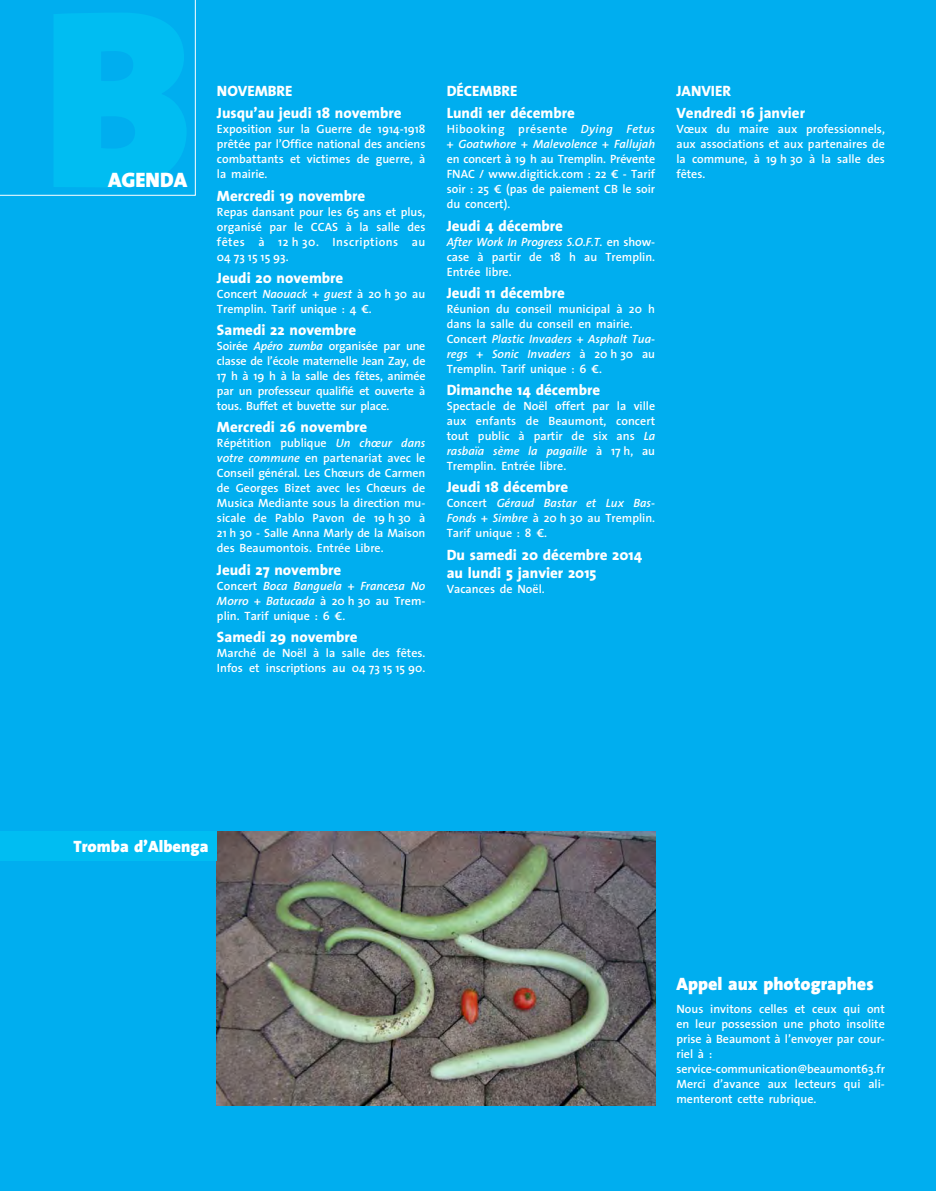
<style>
.page{position:relative;width:936px;height:1191px;background:#fff}
.page>*{position:absolute;margin:0;border:0;box-sizing:border-box;transform-origin:0 0}
.t1{font:900 21px "The Sans";color:#fff}
.t2{font:900 18px "The Sans";color:#fff}
.t3{font:900 16.5px "The Sans";color:#fff}
.t4{font:800 15px/22.2px "The Sans";color:#fff}
.t5{font:600 12px/15px "The Sans";color:#fff;text-align:justify}
.t6{font:italic 600 12px/15px "The Sans";color:#fff}
.s1{font-style:italic}
.s2{font-style:normal}
</style>
<div class="page">
<div style="left:0;top:0;width:935px;height:1191px;background:#00aeef"></div>
<img style="left:217px;top:831px;width:438px;height:275px">
<svg style="left:0;top:0;width:196px;height:196px"></svg>
<div style="left:0;top:831px;width:217px;height:30px;background:#00bdf2"></div>
<h1 class="t1" style="left:108px;top:172px;width:81px">AGENDA</h1>
<p class="t4" style="left:217px;top:81px;width:186px">NOVEMBRE<br>Jusqu’au jeudi 18 novembre</p>
<p class="t5" style="left:217px;top:123px;width:210px">Exposition sur la Guerre de 1914-1918 prêtée par l’Office national des anciens combattants et victimes de guerre, à la mairie.</p>
<p class="t4" style="left:217px;top:186px;width:150px">Mercredi 19 novembre</p>
<p class="t5" style="left:217px;top:205px;width:210px">Repas dansant pour les 65 ans et plus, organisé par le CCAS à la salle des fêtes à 12 h 30. Inscriptions au 04 73 15 15 93.</p>
<p class="t4" style="left:217px;top:268px;width:128px">Jeudi 20 novembre</p>
<p class="t5" style="left:217px;top:287px;width:210px">Concert <span class="s1">Naouack + guest</span> à 20 h 30 au<br>Tremplin. Tarif unique : 4 €.</p>
<p class="t4" style="left:217px;top:320px;width:141px">Samedi 22 novembre</p>
<p class="t5" style="left:217px;top:340px;width:210px">Soirée <span class="s1">Apéro zumba</span> organisée par une classe de l’école maternelle Jean Zay, de 17 h à 19 h à la salle des fêtes, animée par un professeur qualifié et ouverte à tous. Buffet et buvette sur place.</p>
<p class="t4" style="left:217px;top:418px;width:152px">Mercredi 26 novembre</p>
<p class="t5" style="left:217px;top:437px;width:210px">Répétition publique <span class="s1">Un chœur dans votre commune</span> en partenariat avec le Conseil général. Les Chœurs de Carmen de Georges Bizet avec les Chœurs de Musica Mediante sous la direction mu&shy;sicale de Pablo Pavon de 19 h 30 à 21 h 30 - Salle Anna Marly de la Maison des Beaumontois. Entrée Libre.</p>
<p class="t4" style="left:217px;top:560px;width:126px">Jeudi 27 novembre</p>
<p class="t5" style="left:217px;top:579px;width:210px">Concert <span class="s1">Boca Banguela + Francesa No Morro + Batucada</span> à 20 h 30 au Trem&shy;plin. Tarif unique : 6 €.</p>
<p class="t4" style="left:217px;top:627px;width:142px">Samedi 29 novembre</p>
<p class="t5" style="left:217px;top:646px;width:210px">Marché de Noël à la salle des fêtes.<br>Infos et inscriptions au 04 73 15 15 90.</p>
<p class="t4" style="left:446px;top:81px;width:130px">DÉCEMBRE<br>Lundi 1er décembre</p>
<p class="t6" style="left:446px;top:123px;width:210px"><span class="s2">Hibooking présente</span> Dying Fetus + Goatwhore + Malevolence + Fallujah</p>
<p class="t5" style="left:446px;top:153px;width:210px">en concert à 19 h au Tremplin. Prévente FNAC / www.digitick.com : 22 € - Tarif soir : 25 € (pas de paiement CB le soir du concert).</p>
<p class="t4" style="left:446px;top:216px;width:118px">Jeudi 4 décembre</p>
<p class="t5" style="left:446px;top:235px;width:210px"><span class="s1">After Work In Progress S.O.F.T.</span> en show&shy;case à partir de 18 h au Tremplin.<br>Entrée libre.</p>
<p class="t4" style="left:446px;top:283px;width:120px">Jeudi 11 décembre</p>
<p class="t5" style="left:446px;top:302px;width:210px;text-align:left">Réunion du conseil municipal à 20 h dans la salle du conseil en mairie.<br>Concert <span class="s1">Plastic Invaders + Asphalt Tua&shy;regs + Sonic Invaders</span> à 20 h 30 au Tremplin. Tarif unique : 6 €.</p>
<p class="t4" style="left:446px;top:380px;width:155px">Dimanche 14 décembre</p>
<p class="t5" style="left:446px;top:400px;width:210px">Spectacle de Noël offert par la ville aux enfants de Beaumont, concert tout public à partir de six ans <span class="s1">La rasbaïa sème la pagaille</span> à 17 h, au Tremplin. Entrée libre.</p>
<p class="t4" style="left:446px;top:478px;width:123px">Jeudi 18 décembre</p>
<p class="t5" style="left:446px;top:497px;width:210px">Concert <span class="s1">Géraud Bastar et Lux Bas-Fonds + Simbre</span> à 20 h 30 au Tremplin.<br>Tarif unique : 8 €.</p>
<p class="t4" style="left:446px;top:547px;width:197px;line-height:18px">Du samedi 20 décembre 2014 au lundi 5 janvier 2015</p>
<p class="t5" style="left:446px;top:582px;width:99px">Vacances de Noël.</p>
<p class="t4" style="left:676px;top:81px;width:130px">JANVIER<br>Vendredi 16 janvier</p>
<p class="t5" style="left:676px;top:123px;width:210px">Vœux du maire aux professionnels, aux associations et aux partenaires de la commune, à 19 h 30 à la salle des fêtes.</p>
<h3 class="t3" style="left:73px;top:840px;width:136px">Tromba d’Albenga</h3>
<h2 class="t2" style="left:676px;top:976px;width:199px">Appel aux photographes</h2>
<p class="t5" style="left:676px;top:1002px;width:210px;text-align:left">Nous invitons celles et ceux qui ont en leur possession une photo insolite prise à Beaumont à l’envoyer par cour&shy;riel à : service-communication@beaumont63.fr<br>Merci d’avance aux lecteurs qui ali&shy;menteront cette rubrique.</p>
</div>
